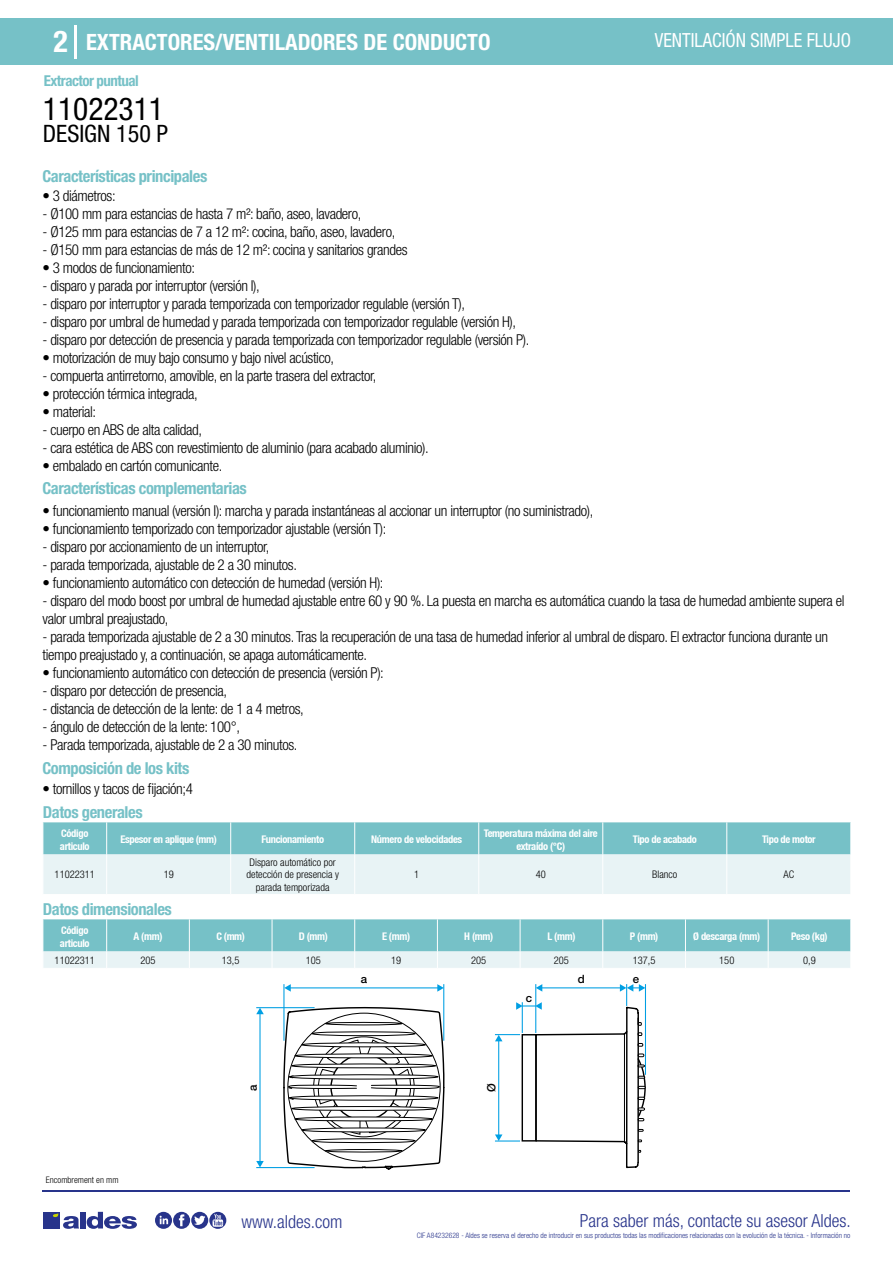
<style>
.page{position:relative;width:893px;height:1263px;background:#fff}
.page>*{position:absolute;margin:0;border:0;box-sizing:border-box;transform-origin:0 0}
.t1{font:condensed 31.5px "Helvetica Neue LT Std";color:#000}
.t2{font:700 condensed 30px "Helvetica Neue LT Std";color:#fff}
.t3{font:condensed 24px "Helvetica Neue LT Std";color:#000}
.t4{font:700 condensed 22.5px "Helvetica Neue LT Std";color:#fff}
.t5{font:condensed 19.5px "Helvetica Neue LT Std";color:#fff;scale:.95 1}
.t6{font:300 condensed 18px "Helvetica Neue";color:#28348b}
.t7{font:700 condensed 16.5px "Helvetica Neue LT Std";letter-spacing:-.025em;color:#76c1c7}
.t8{font:300 condensed 15px/18px "Helvetica Neue LT Std";letter-spacing:-.025em;color:#000}
.t9{font:700 condensed 15px "Helvetica Neue LT Std";letter-spacing:-.035em;color:#76c1c7}
.t10{font:500 11.4px "Helvetica Neue";color:#000}
.t11{font:700 condensed 10.5px/13.5px "Helvetica Neue";letter-spacing:-.03em;color:#fff}
.t12{font:300 condensed 10.5px/12.6px "Helvetica Neue";color:#000;text-align:center}
.t13{font:300 condensed 9px "Helvetica Neue";color:#000}
.t14{font:300 condensed 7.5px "Helvetica Neue";color:#28348b}
</style>
<div class="page">
<div style="left:0;top:18px;width:893px;height:46px;background:#76c1c7"></div>
<hr style="left:74px;top:25px;width:2px;height:33px;background:#fff">
<hr style="left:43px;top:1190px;width:807px;height:1px;background:#28348b">
<svg style="left:155px;top:1212px;width:71px;height:17px"></svg>
<div style="left:43px;top:1212px;width:17px;height:16px;background:#28348b"></div>
<div style="left:80px;top:1212px;width:6px;height:16px;background:#28348b"></div>
<svg style="left:87px;top:1212px;width:50px;height:17px"></svg>
<svg style="left:53px;top:1213px;width:26px;height:16px"></svg>
<svg style="left:44px;top:822px;width:806px;height:72px;background:#b5dde0"></svg>
<hr style="left:106px;top:822px;width:1px;height:32px;background:#fff">
<hr style="left:230px;top:822px;width:1px;height:32px;background:#fff">
<hr style="left:354px;top:822px;width:1px;height:32px;background:#fff">
<hr style="left:478px;top:822px;width:1px;height:32px;background:#fff">
<hr style="left:602px;top:822px;width:1px;height:32px;background:#fff">
<hr style="left:726px;top:822px;width:1px;height:32px;background:#fff">
<hr style="left:106px;top:854px;width:1px;height:40px;background:#fff">
<hr style="left:230px;top:854px;width:1px;height:40px;background:#fff">
<hr style="left:354px;top:854px;width:1px;height:40px;background:#fff">
<hr style="left:478px;top:854px;width:1px;height:40px;background:#fff">
<hr style="left:602px;top:854px;width:1px;height:40px;background:#fff">
<hr style="left:726px;top:854px;width:1px;height:40px;background:#fff">
<svg style="left:43px;top:919px;width:808px;height:49px;background:#9fd3d7"></svg>
<hr style="left:256px;top:1007px;width:59px;height:1px;background:#009fe3">
<hr style="left:256px;top:1167px;width:59px;height:1px;background:#009fe3">
<hr style="left:259px;top:1013px;width:2px;height:151px;background:#009fe3">
<svg style="left:256px;top:1161px;width:8px;height:6px"></svg>
<svg style="left:256px;top:1008px;width:8px;height:6px"></svg>
<hr style="left:443px;top:984px;width:1px;height:57px;background:#009fe3">
<hr style="left:283px;top:984px;width:1px;height:57px;background:#009fe3">
<hr style="left:288px;top:987px;width:150px;height:1px;background:#009fe3">
<svg style="left:284px;top:984px;width:7px;height:8px"></svg>
<svg style="left:437px;top:984px;width:7px;height:8px"></svg>
<svg style="left:495px;top:984px;width:151px;height:185px"></svg>
<div style="left:522px;top:1034px;width:15px;height:107px;border:1px solid #000"></div>
<hr style="left:522px;top:1002px;width:1px;height:31px;background:#009fe3">
<svg style="left:282px;top:1005px;width:163px;height:164px"></svg>
<h2 class="t2" style="left:54px;top:24px;width:16px">2</h2>
<h3 class="t4" style="left:86px;top:28px;width:406px">EXTRACTORES/VENTILADORES DE CONDUCTO</h3>
<h3 class="t5" style="left:655px;top:29px;width:208px">VENTILACIÓN SIMPLE FLUJO</h3>
<p class="t9" style="left:44px;top:71px;width:96px">Extractor puntual</p>
<h1 class="t1" style="left:43px;top:91px;width:122px">11022311</h1>
<h3 class="t3" style="left:43px;top:120px;width:127px">DESIGN 150 P</h3>
<p class="t7" style="left:43px;top:166px;width:166px">Características principales</p>
<p class="t8" style="left:43px;top:187px;width:75px">• 3 diámetros:</p>
<p class="t8" style="left:43px;top:205px;width:320px">- Ø100 mm para estancias de hasta 7 m²: baño, aseo, lavadero,</p>
<p class="t8" style="left:43px;top:223px;width:354px">- Ø125 mm para estancias de 7 a 12 m²: cocina, baño, aseo, lavadero,</p>
<p class="t8" style="left:43px;top:241px;width:366px">- Ø150 mm para estancias de más de 12 m²: cocina y sanitarios grandes</p>
<p class="t8" style="left:43px;top:259px;width:154px">• 3 modos de funcionamiento:</p>
<p class="t8" style="left:43px;top:277px;width:219px">- disparo y parada por interruptor (versión I),</p>
<p class="t8" style="left:43px;top:295px;width:424px">- disparo por interruptor y parada temporizada con temporizador regulable (versión T),</p>
<p class="t8" style="left:43px;top:313px;width:475px">- disparo por umbral de humedad y parada temporizada con temporizador regulable (versión H),</p>
<p class="t8" style="left:43px;top:331px;width:488px">- disparo por detección de presencia y parada temporizada con temporizador regulable (versión P).</p>
<p class="t8" style="left:43px;top:349px;width:293px">• motorización de muy bajo consumo y bajo nivel acústico,</p>
<p class="t8" style="left:43px;top:367px;width:335px">- compuerta antirretorno, amovible, en la parte trasera del extractor,</p>
<p class="t8" style="left:43px;top:385px;width:157px">• protección térmica integrada,</p>
<p class="t8" style="left:43px;top:403px;width:55px">• material:</p>
<p class="t8" style="left:43px;top:421px;width:161px">- cuerpo en ABS de alta calidad,</p>
<p class="t8" style="left:43px;top:439px;width:388px">- cara estética de ABS con revestimiento de aluminio (para acabado aluminio).</p>
<p class="t8" style="left:43px;top:457px;width:181px">• embalado en cartón comunicante.</p>
<p class="t7" style="left:43px;top:478px;width:206px">Características complementarias</p>
<p class="t8" style="left:43px;top:501px;width:552px">• funcionamiento manual (versión I): marcha y parada instantáneas al accionar un interruptor (no suministrado),</p>
<p class="t8" style="left:43px;top:519px;width:345px">• funcionamiento temporizado con temporizador ajustable (versión T):</p>
<p class="t8" style="left:43px;top:537px;width:228px">- disparo por accionamiento de un interruptor,</p>
<p class="t8" style="left:43px;top:555px;width:256px">- parada temporizada, ajustable de 2 a 30 minutos.</p>
<p class="t8" style="left:43px;top:573px;width:343px">• funcionamiento automático con detección de humedad (versión H):</p>
<p class="t8" style="left:43px;top:591px;width:803px">- disparo del modo boost por umbral de humedad ajustable entre 60 y 90 %. La puesta en marcha es automática cuando la tasa de humedad ambiente supera el valor umbral preajustado,</p>
<p class="t8" style="left:43px;top:627px;width:787px">- parada temporizada ajustable de 2 a 30 minutos. Tras la recuperación de una tasa de humedad inferior al umbral de disparo. El extractor funciona durante un tiempo preajustado y, a continuación, se apaga automáticamente.</p>
<p class="t8" style="left:43px;top:663px;width:343px">• funcionamiento automático con detección de presencia (versión P):</p>
<p class="t8" style="left:43px;top:681px;width:186px">- disparo por detección de presencia,</p>
<p class="t8" style="left:43px;top:699px;width:263px">- distancia de detección de la lente: de 1 a 4 metros,</p>
<p class="t8" style="left:43px;top:717px;width:199px">- ángulo de detección de la lente: 100°,</p>
<p class="t8" style="left:43px;top:735px;width:256px">- Parada temporizada, ajustable de 2 a 30 minutos.</p>
<p class="t7" style="left:43px;top:758px;width:148px">Composición de los kits</p>
<p class="t8" style="left:43px;top:779px;width:152px">• tornillos y tacos de fijación;4</p>
<p class="t7" style="left:43px;top:802px;width:101px">Datos generales</p>
<p class="t11" style="left:60px;top:826px;width:31px">Código articulo</p>
<p class="t11" style="left:120px;top:833px;width:98px">Espesor en aplique (mm)</p>
<p class="t11" style="left:261px;top:833px;width:64px">Funcionamiento</p>
<p class="t11" style="left:371px;top:833px;width:93px">Número de velocidades</p>
<p class="t11" style="left:484px;top:826px;width:115px;text-align:center">Temperatura máxima del aire extraído (°C)</p>
<p class="t11" style="left:633px;top:833px;width:65px">Tipo de acabado</p>
<p class="t11" style="left:762px;top:833px;width:55px">Tipo de motor</p>
<p class="t12" style="left:55px;top:868px;width:42px">11022311</p>
<p class="t12" style="left:164px;top:868px;width:12px">19</p>
<p class="t12" style="left:247px;top:856px;width:94px">Disparo automático por detección de presencia y parada temporizada</p>
<p class="t12" style="left:414px;top:868px;width:7px">1</p>
<p class="t12" style="left:536px;top:868px;width:12px">40</p>
<p class="t12" style="left:652px;top:868px;width:27px">Blanco</p>
<p class="t12" style="left:783px;top:868px;width:12px">AC</p>
<p class="t7" style="left:43px;top:899px;width:130px">Datos dimensionales</p>
<p class="t11" style="left:60px;top:923px;width:31px">Código articulo</p>
<p class="t11" style="left:134px;top:930px;width:30px">A (mm)</p>
<p class="t11" style="left:216px;top:930px;width:30px">C (mm)</p>
<p class="t11" style="left:299px;top:930px;width:31px">D (mm)</p>
<p class="t11" style="left:382px;top:930px;width:30px">E (mm)</p>
<p class="t11" style="left:464px;top:930px;width:30px">H (mm)</p>
<p class="t11" style="left:547px;top:930px;width:29px">L (mm)</p>
<p class="t11" style="left:630px;top:930px;width:30px">P (mm)</p>
<p class="t11" style="left:693px;top:930px;width:69px">Ø descarga (mm)</p>
<p class="t11" style="left:791px;top:930px;width:38px">Peso (kg)</p>
<p class="t12" style="left:55px;top:954px;width:42px">11022311</p>
<p class="t12" style="left:140px;top:954px;width:17px">205</p>
<p class="t12" style="left:222px;top:954px;width:19px">13,5</p>
<p class="t12" style="left:306px;top:954px;width:17px">105</p>
<p class="t12" style="left:391px;top:954px;width:12px">19</p>
<p class="t12" style="left:471px;top:954px;width:17px">205</p>
<p class="t12" style="left:554px;top:954px;width:17px">205</p>
<p class="t12" style="left:633px;top:954px;width:24px">137,5</p>
<p class="t12" style="left:719px;top:954px;width:17px">150</p>
<p class="t12" style="left:803px;top:954px;width:14px">0,9</p>
<p class="t13" style="left:46px;top:1175px;width:74px">Encombrement en mm</p>
<p class="t10" style="left:361px;top:972px;width:8px">a</p>
<p class="t10" style="left:578px;top:972px;width:9px">d</p>
<p class="t10" style="left:526px;top:991px;width:8px">c</p>
<p class="t10" style="left:246px;top:1091px;width:8px;rotate:-90deg">a</p>
<p class="t10" style="left:485px;top:1092px;width:10px;rotate:-90deg">Ø</p>
<p class="t10" style="left:633px;top:972px;width:8px">e</p>
<p class="t6" style="left:241px;top:1211px;width:102px">www.aldes.com</p>
<p class="t6" style="left:580px;top:1211px;width:272px">Para saber más, contacte su asesor Aldes.</p>
<p class="t14" style="left:417px;top:1230px;width:435px">CIF A84232628 - Aldes se reserva el derecho de introducir en sus productos todas las modificaciones relacionadas con la evolución de la técnica. - Información no</p>
</div>
